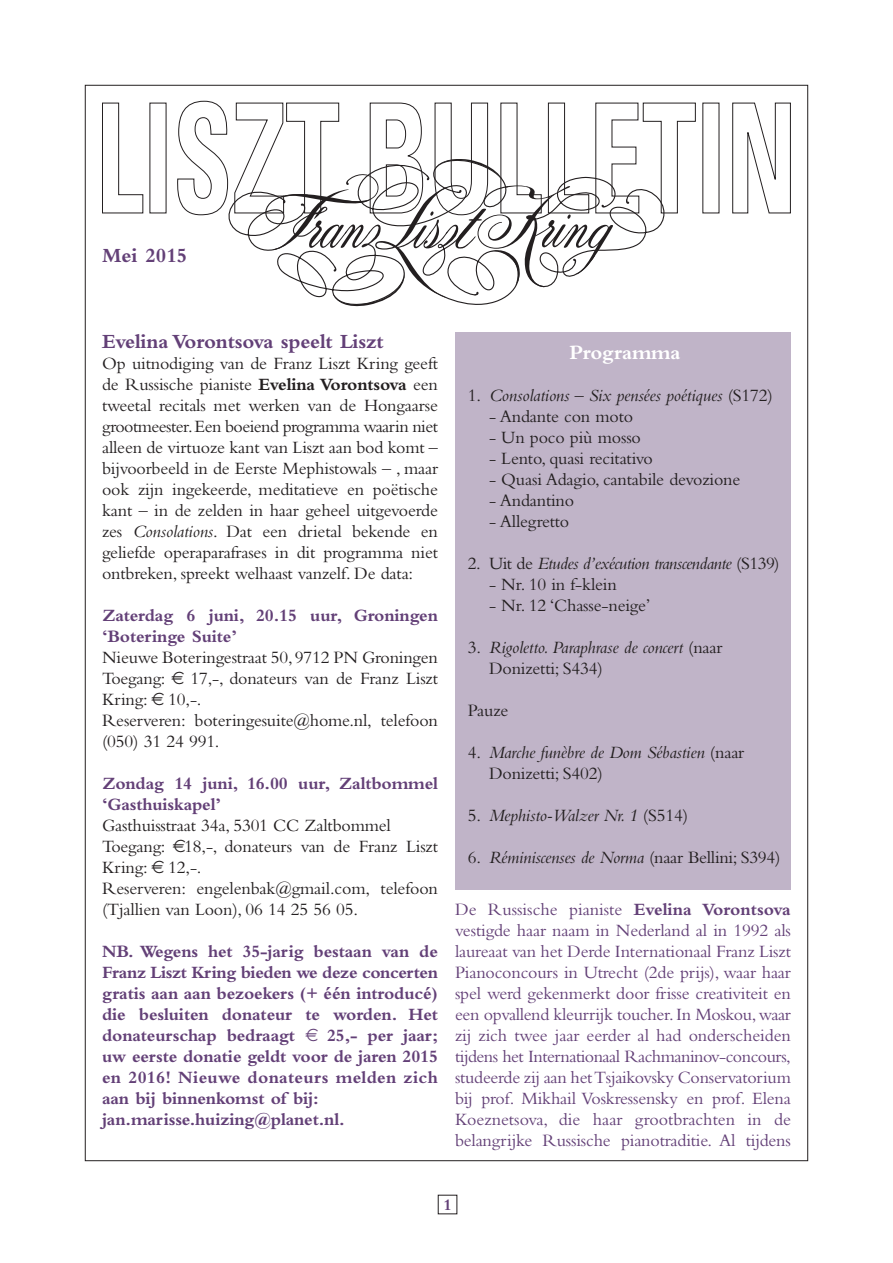
<style>
.page{position:relative;width:893px;height:1263px;background:#fff}
.page>*{position:absolute;margin:0;border:0;box-sizing:border-box;transform-origin:0 0}
.t1{font:700 21px "Bembo";letter-spacing:-.01em;color:#634077}
.t2{font:700 21px "Bembo";letter-spacing:-.01em;color:#fff}
.t3{font:18px/21px "Bembo";letter-spacing:-.01em;color:#231f20}
.t4{font:18px/21px "Bembo";letter-spacing:-.01em;color:#634077;text-align:justify}
.t5{font:700 18px/21px "Bembo";letter-spacing:-.01em;color:#634077}
.t6{font:italic 18px/21px "Bembo";letter-spacing:-.01em;color:#231f20}
.t7{font:italic 18px "Bembo";letter-spacing:-.03em;color:#231f20}
.t8{font:700 16.5px "Bembo";color:#634077}
.s1{font-weight:700}
.s2{font-style:italic}
.s3{font-style:normal}
</style>
<div class="page">
<div style="left:455px;top:332px;width:336px;height:558px;background:#c0b4c8"></div>
<svg style="left:102px;top:102px;width:42px;height:112px"></svg>
<svg style="left:732px;top:102px;width:59px;height:112px"></svg>
<svg style="left:177px;top:101px;width:519px;height:205px"></svg>
<p class="t1" style="left:102px;top:248px;width:87px">Mei 2015</p>
<p class="t1" style="left:102px;top:334px;width:283px">Evelina Vorontsova speelt Liszt</p>
<p class="t3" style="left:102px;top:355px;width:337px;text-align:justify">Op uitnodiging van de Franz Liszt Kring geeft de Russische pianiste <span class="s1">Evelina Vorontsova</span> een tweetal recitals met werken van de Hongaarse grootmeester.Een boeiend programma waarin niet alleen de virtuoze kant van Liszt aan bod komt – bijvoorbeeld in de Eerste Mephistowals – , maar ook zijn ingekeerde, meditatieve en poëtische kant – in de zelden in haar geheel uitgevoerde zes <span class="s2">Consolations</span>. Dat een drietal bekende en geliefde operaparafrases in dit programma niet ontbreken, spreekt welhaast vanzelf. De data:</p>
<p class="t5" style="left:102px;top:607px;width:337px">Zaterdag 6 juni, 20.15 uur, Groningen ‘Boteringe Suite’</p>
<p class="t3" style="left:102px;top:649px;width:337px">Nieuwe Boteringestraat 50,9712 PN Groningen<br>Toegang:</p>
<p class="t3" style="left:102px;top:670px;width:337px;text-indent:88px">17,-, donateurs van de Franz Liszt<br>Kring: 10,-.<br>Reserveren: boteringesuite@home.nl, telefoon (050) 31 24 991.</p>
<p class="t5" style="left:102px;top:775px;width:337px">Zondag 14 juni, 16.00 uur, Zaltbommel ‘Gasthuiskapel’</p>
<p class="t3" style="left:102px;top:817px;width:337px">Gasthuisstraat 34a, 5301 CC Zaltbommel Toegang: 18,-, donateurs van de Franz Liszt Kring: 12,-.<br>Reserveren: engelenbak@gmail.com, telefoon (Tjallien van Loon), 06 14 25 56 05.</p>
<p class="t5" style="left:102px;top:943px;width:337px;text-align:justify">NB. Wegens het 35-jarig bestaan van de Franz Liszt Kring bieden we deze concerten gratis aan aan bezoekers (+ één introducé) die besluiten donateur te worden. Het donateurschap bedraagt</p>
<p class="t5" style="left:102px;top:1027px;width:337px;text-indent:225px">25,- per jaar; uw eerste donatie geldt voor de jaren 2015 en 2016! Nieuwe donateurs melden zich aan bij binnenkomst of bij: jan.marisse.huizing@planet.nl.</p>
<p class="t2" style="left:570px;top:345px;width:112px">Programma</p>
<p class="t6" style="left:468px;top:386px;width:307px"><span class="s3">1.</span> Consolations – Six pensées poétiques <span class="s3">(S172)</span></p>
<p class="t3" style="left:489px;top:407px;width:146px">- Andante con moto</p>
<p class="t3" style="left:489px;top:428px;width:153px">- Un poco più mosso</p>
<p class="t3" style="left:489px;top:449px;width:165px">- Lento, quasi recitativo</p>
<p class="t3" style="left:489px;top:470px;width:253px">- Quasi Adagio, cantabile devozione</p>
<p class="t3" style="left:489px;top:491px;width:87px">- Andantino</p>
<p class="t3" style="left:489px;top:512px;width:82px">- Allegretto</p>
<p class="t7" style="left:468px;top:557px;width:313px"><span class="s3">2. Uit de</span> Etudes d’exécution transcendante <span class="s3">(S139)</span></p>
<p class="t3" style="left:489px;top:575px;width:129px">- Nr. 10 in f-klein</p>
<p class="t3" style="left:489px;top:596px;width:163px">- Nr. 12 ‘Chasse-neige’</p>
<p class="t6" style="left:489px;top:638px;width:235px;text-indent:-21px"><span class="s3">3.</span> Rigoletto. Paraphrase de concert <span class="s3">(naar<br>Donizetti; S434)</span></p>
<p class="t3" style="left:468px;top:701px;width:42px">Pauze</p>
<p class="t6" style="left:489px;top:743px;width:257px;text-indent:-21px"><span class="s3">4.</span> Marche funèbre de Dom Sébastien <span class="s3">(naar<br>Donizetti; S402)</span></p>
<p class="t6" style="left:468px;top:806px;width:222px"><span class="s3">5.</span> Mephisto-Walzer Nr. 1 <span class="s3">(S514)</span></p>
<p class="t3" style="left:468px;top:848px;width:314px">6. <span class="s2">Réminiscenses de Norma</span> (naar Bellini; S394)</p>
<p class="t4" style="left:455px;top:901px;width:337px">De Russische pianiste <span class="s1">Evelina Vorontsova </span>vestigde haar naam in Nederland al in 1992 als laureaat van het Derde Internationaal Franz Liszt Pianoconcours in Utrecht (2de prijs), waar haar spel werd gekenmerkt door frisse creativiteit en een opvallend kleurrijk toucher.In Moskou,waar zij zich twee jaar eerder al had onderscheiden tijdens het Internationaal Rachmaninov-concours, studeerde zij aan hetTsjaikovsky Conservatorium bij prof. Mikhail Voskressensky en prof. Elena Koeznetsova, die haar grootbrachten in de belangrijke Russische pianotraditie. Al tijdens</p>
<p class="t8" style="left:443px;top:1199px;width:10px">1</p>
</div>
